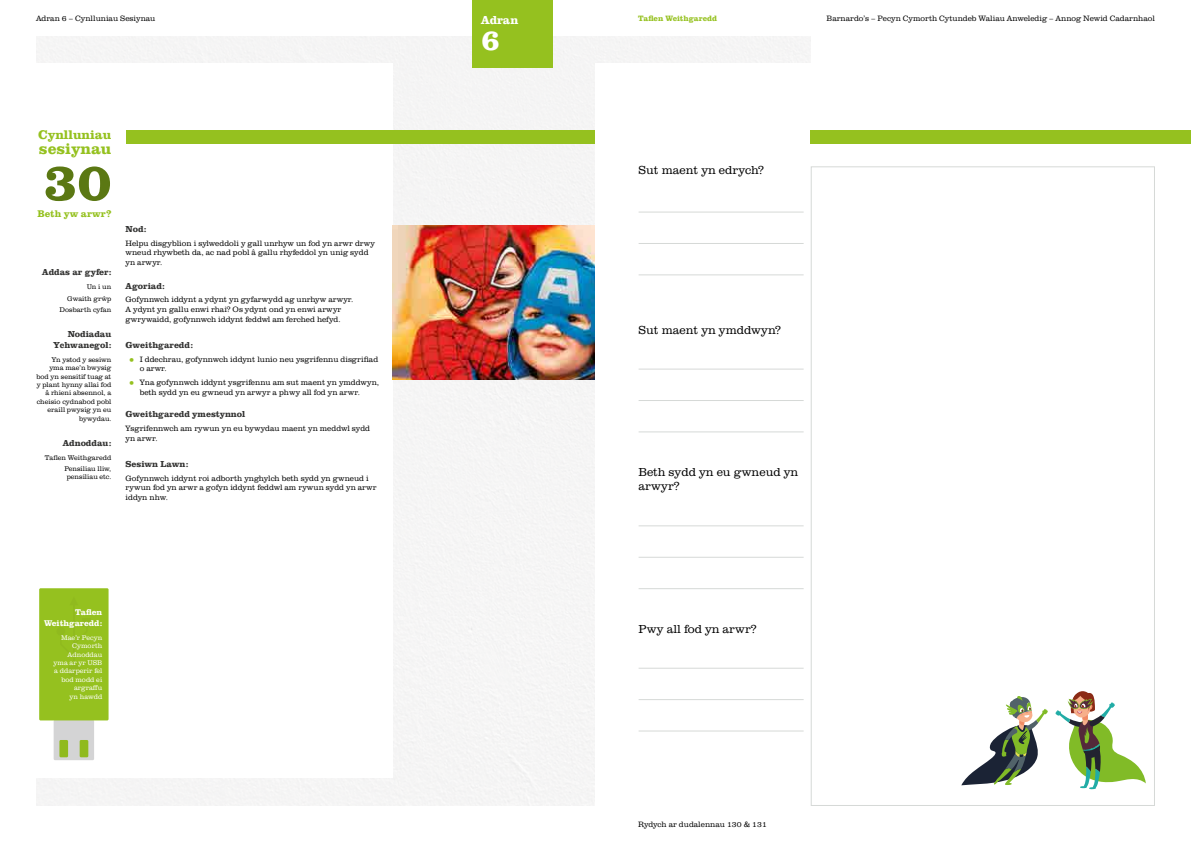
<style>
.page{position:relative;width:1191px;height:842px;background:#fff}
.page>*{position:absolute;margin:0;border:0;box-sizing:border-box;transform-origin:0 0}
.t1{font:700 54px "Clarendon URW";color:#5b7813}
.t2{font:700 30px "Clarendon URW";color:#fff}
.t3{font:700 16px "Clarendon URW";color:#95c11f}
.t4{font:700 13px "Clarendon URW";color:#95c11f}
.t5{font:300 12px/14.4px "Clarendon URW";color:#000}
.t6{font:700 12px "Clarendon URW";color:#fff}
.t7{font:700 10px "Clarendon URW";color:#95c11f}
.t8{font:700 9px/10.8px "Clarendon URW";color:#333332;text-align:right}
.t9{font:700 8.6px/10.3px "Clarendon URW";color:#fff;text-align:right}
.t10{font:300 8px/9.6px "Clarendon URW";color:#000}
.t11{font:700 8px "Clarendon URW";color:#95c11f}
.t12{font:300 7px/8.4px "Clarendon URW";color:#000;text-align:right}
.t13{font:300 7px/8.4px "Clarendon URW";color:#fff;text-align:right}
.s1{font-family:"My Font";font-weight:400}
.s2{font-family:"Glober";font-weight:700;font-size:18px;color:#95c11f}
</style>
<div class="page">
<div style="left:36px;top:36px;width:774px;height:770px;background:#f5f5f5"></div>
<div style="left:22px;top:64px;width:371px;height:714px;background:#fff"></div>
<div style="left:54px;top:720px;width:40px;height:40px;background:#d4d4d5"></div>
<div style="left:39px;top:588px;width:70px;height:132px;background:#95c11f"></div>
<div style="left:59px;top:740px;width:9px;height:17px;background:#90ba1e"></div>
<div style="left:80px;top:740px;width:8px;height:17px;background:#90ba1e"></div>
<div style="left:67px;top:664px;width:13px;height:13px;background:#90ba1e;border-radius:50%"></div>
<div style="left:83px;top:618px;width:8px;height:9px;background:#90ba1e"></div>
<hr style="left:73px;top:605px;width:2px;height:61px;background:#90ba1e">
<div style="left:57px;top:627px;width:8px;height:9px;background:#90ba1e;border-radius:50%"></div>
<div style="left:126px;top:130px;width:469px;height:14px;background:#95c11f"></div>
<img style="left:393px;top:226px;width:202px;height:153px">
<div style="left:595px;top:64px;width:483px;height:778px;background:#fff"></div>
<div style="left:810px;top:130px;width:381px;height:14px;background:#95c11f"></div>
<hr style="left:638px;top:212px;width:165px;height:1px;background:#d6d9d7">
<hr style="left:638px;top:243px;width:165px;height:1px;background:#d6d9d7">
<hr style="left:638px;top:274px;width:165px;height:1px;background:#d6d9d7">
<hr style="left:638px;top:369px;width:165px;height:1px;background:#d6d9d7">
<hr style="left:638px;top:400px;width:165px;height:1px;background:#d6d9d7">
<hr style="left:638px;top:431px;width:165px;height:1px;background:#d6d9d7">
<hr style="left:638px;top:525px;width:165px;height:1px;background:#d6d9d7">
<hr style="left:638px;top:557px;width:165px;height:1px;background:#d6d9d7">
<hr style="left:638px;top:588px;width:165px;height:1px;background:#d6d9d7">
<hr style="left:638px;top:668px;width:165px;height:1px;background:#d6d9d7">
<hr style="left:638px;top:699px;width:165px;height:1px;background:#d6d9d7">
<hr style="left:638px;top:730px;width:165px;height:1px;background:#d6d9d7">
<svg style="left:961px;top:696px;width:87px;height:90px"></svg>
<svg style="left:1055px;top:691px;width:90px;height:98px"></svg>
<div style="left:472px;top:0;width:81px;height:68px;background:#95c11f"></div>
<p class="t10" style="left:36px;top:13px;width:121px">Adran 6 – Cynlluniau Sesiynau</p>
<p class="t10" style="left:826px;top:13px;width:330px">Barnardo’s – Pecyn Cymorth Cytundeb Waliau Anweledig – Annog Newid Cadarnhaol</p>
<h3 class="t6" style="left:481px;top:12px;width:39px">Adran</h3>
<p class="t11" style="left:638px;top:13px;width:80px">Taflen Weithgaredd</p>
<h2 class="t2" style="left:481px;top:22px;width:20px">6</h2>
<h3 class="t4" style="left:38px;top:127px;width:75px">Cynlluniau</h3>
<h3 class="t3" style="left:39px;top:139px;width:74px">sesiynau</h3>
<h1 class="t1" style="left:43px;top:150px;width:70px">30</h1>
<h3 class="t5" style="left:638px;top:163px;width:127px">Sut maent yn edrych?</h3>
<p class="t7" style="left:38px;top:207px;width:75px">Beth yw arwr?</p>
<p class="t8" style="left:42px;top:267px;width:71px">Addas ar gyfer:</p>
<p class="t12" style="left:60px;top:282px;width:53px;line-height:11.2px">Un i un<br>Gwaith gr<span class="s1">w</span>p<br>Dosbarth cyfan</p>
<p class="t8" style="left:53px;top:329px;width:60px">Nodiadau<br>Ychwanegol:</p>
<p class="t12" style="left:36px;top:355px;width:76px">Yn ystod y sesiwn yma mae’n bwysig bod yn sensitif tuag at y plant hynny allai fod â rhieni absennol, a cheisio cydnabod pobl eraill pwysig yn eu bywydau.</p>
<p class="t8" style="left:63px;top:437px;width:50px">Adnoddau:</p>
<p class="t12" style="left:45px;top:452px;width:68px;line-height:11.2px">Taflen Weithgaredd<br>Pensiliau lliw,</p>
<p class="t12" style="left:67px;top:473px;width:46px">pensiliau etc.</p>
<p class="t8" style="left:126px;top:224px;width:22px">Nod:</p>
<p class="t10" style="left:126px;top:238px;width:251px">Helpu disgyblion i sylweddoli y gall unrhyw un fod yn arwr drwy wneud rhywbeth da, ac nad pobl â gallu rhyfeddol yn unig sydd yn arwyr.</p>
<p class="t8" style="left:126px;top:280px;width:41px">Agoriad:</p>
<p class="t10" style="left:126px;top:295px;width:229px">Gofynnwch iddynt a ydynt yn gyfarwydd ag unrhyw arwyr.<br>A ydynt yn gallu enwi rhai? Os ydynt ond yn enwi arwyr gwrywaidd, gofynnwch iddynt feddwl am ferched hefyd.</p>
<p class="t8" style="left:126px;top:340px;width:69px">Gweithgaredd:</p>
<p class="t10" style="left:140px;top:355px;width:240px;text-indent:-11px"><span class="s2">•</span> I ddechrau, gofynnwch iddynt lunio neu ysgrifennu disgrifiad o arwr.</p>
<p class="t10" style="left:140px;top:378px;width:241px;text-indent:-11px"><span class="s2">•</span> Yna gofynnwch iddynt ysgrifennu am sut maent yn ymddwyn, beth sydd yn eu gwneud yn arwyr a phwy all fod yn arwr.</p>
<p class="t8" style="left:126px;top:409px;width:121px">Gweithgaredd ymestynnol</p>
<p class="t10" style="left:126px;top:424px;width:246px">Ysgrifennwch am rywun yn eu bywydau maent yn meddwl sydd yn arwr.</p>
<p class="t8" style="left:126px;top:459px;width:64px">Sesiwn Lawn:</p>
<p class="t10" style="left:126px;top:473px;width:253px">Gofynnwch iddynt roi adborth ynghylch beth sydd yn gwneud i rywun fod yn arwr a gofyn iddynt feddwl am rywun sydd yn arwr iddyn nhw.</p>
<p class="t9" style="left:44px;top:607px;width:60px">Taflen<br>Weithgaredd:</p>
<p class="t13" style="left:54px;top:633px;width:50px">Mae’r Pecyn<br>Cymorth<br>Adnoddau yma ar yr USB a ddarperir fel bod modd ei argraffu<br>yn hawdd</p>
<h3 class="t5" style="left:638px;top:323px;width:144px">Sut maent yn ymddwyn?</h3>
<h3 class="t5" style="left:638px;top:465px;width:161px">Beth sydd yn eu gwneud yn arwyr?</h3>
<h3 class="t5" style="left:638px;top:622px;width:120px">Pwy all fod yn arwr?</h3>
<p class="t10" style="left:638px;top:819px;width:130px">Rydych ar dudalennau 130 &amp; 131</p>
</div>
